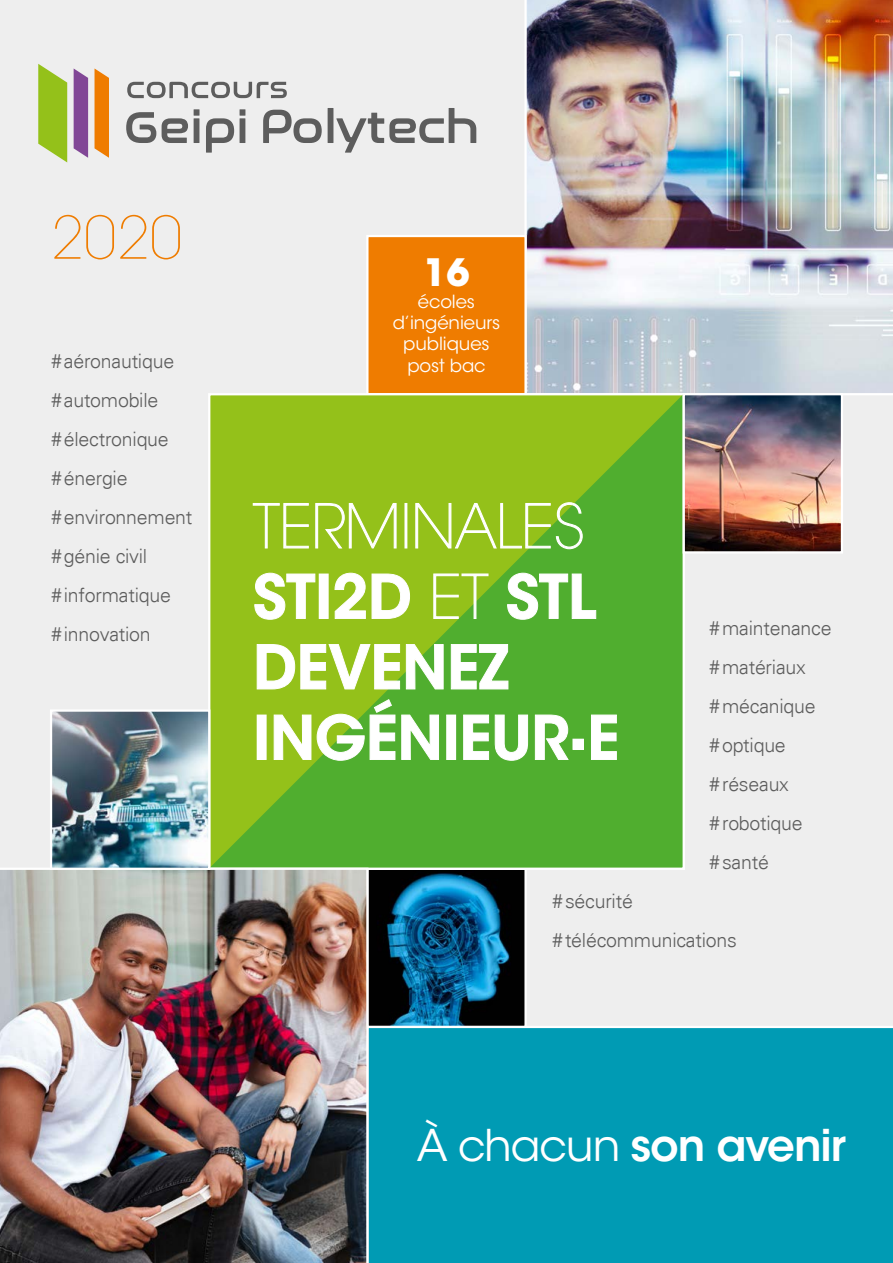
<style>
.page{position:relative;width:893px;height:1263px;background:#eee}
.page>*{position:absolute;margin:0;border:0;box-sizing:border-box;transform-origin:0 0}
.t1{font:600 60px/70.5px "ITC Avant Garde Std";letter-spacing:-.005em;color:#fff}
.t2{font:200 58.35px "ITC Avant Garde Std";color:#ef7c00}
.t3{font:600 43.5px "ITC Avant Garde Std";letter-spacing:-.025em;color:#fff}
.t4{font:700 37.5px "ITC Avant Garde Std";color:#fff}
.t5{font:300 19.5px/39px "Univers";letter-spacing:-.01em;color:#5d5d5d}
.t6{font:18px/21.3px "ITC Avant Garde Std";letter-spacing:-.005em;color:#fff;text-align:center}
.s1{font-weight:200}
.s2{font-weight:700}
.s3{font-weight:400}
</style>
<div class="page">
<img style="left:525px;top:0;width:368px;height:395px">
<img style="left:369px;top:871px;width:155px;height:154px">
<div style="left:366px;top:868px;width:161px;height:160px;border:2px solid #fff"></div>
<div style="left:367px;top:236px;width:159px;height:158px;background:#ef7c00"></div>
<div style="left:366px;top:235px;width:161px;height:160px;border:2px solid #fff"></div>
<div style="left:368px;top:1026px;width:525px;height:237px;background:#009bb4"></div>
<svg style="left:208px;top:391px;width:478px;height:480px;background:#73b82b"></svg>
<svg style="left:252px;top:502px;width:57px;height:47px;background:#a4ca3d"></svg>
<svg style="left:315px;top:500px;width:82px;height:49px;background:#a6cb41"></svg>
<svg style="left:415px;top:502px;width:168px;height:48px;background:#9ac741"></svg>
<svg style="left:254px;top:572px;width:62px;height:48px;background:#a0c835"></svg>
<svg style="left:334px;top:572px;width:76px;height:47px;background:#a0c835"></svg>
<svg style="left:433px;top:573px;width:56px;height:46px;background:#99c742"></svg>
<svg style="left:507px;top:572px;width:89px;height:48px;background:#63b746"></svg>
<svg style="left:256px;top:644px;width:144px;height:46px;background:#a0c836"></svg>
<svg style="left:406px;top:644px;width:38px;height:46px;background:#75bd49"></svg>
<svg style="left:451px;top:644px;width:58px;height:46px;background:#69b94c"></svg>
<svg style="left:273px;top:699px;width:166px;height:62px;background:#7cbd38"></svg>
<div style="left:447px;top:715px;width:9px;height:44px;border:1px solid #fff"></div>
<svg style="left:463px;top:714px;width:65px;height:47px;background:#67b84a"></svg>
<svg style="left:535px;top:714px;width:34px;height:46px;background:#69b94d"></svg>
<svg style="left:591px;top:714px;width:26px;height:46px"></svg>
<svg style="left:127px;top:82px;width:160px;height:16px"></svg>
<svg style="left:194px;top:109px;width:5px;height:7px"></svg>
<svg style="left:240px;top:109px;width:5px;height:7px"></svg>
<svg style="left:126px;top:112px;width:30px;height:31px"></svg>
<svg style="left:162px;top:118px;width:26px;height:25px"></svg>
<div style="left:194px;top:118px;width:5px;height:25px;background:#5d5d5d"></div>
<svg style="left:206px;top:118px;width:28px;height:35px"></svg>
<div style="left:240px;top:118px;width:5px;height:25px;background:#5d5d5d"></div>
<div style="left:328px;top:108px;width:5px;height:35px;background:#5d5d5d"></div>
<svg style="left:336px;top:108px;width:140px;height:45px"></svg>
<svg style="left:263px;top:110px;width:59px;height:33px"></svg>
<svg style="left:38px;top:64px;width:29px;height:98px"></svg>
<svg style="left:74px;top:69px;width:14px;height:89px"></svg>
<svg style="left:95px;top:69px;width:14px;height:89px"></svg>
<img style="left:0;top:868px;width:368px;height:395px">
<img style="left:686px;top:396px;width:154px;height:154px">
<div style="left:683px;top:393px;width:160px;height:160px;border:2px solid #fff"></div>
<img style="left:53px;top:712px;width:154px;height:155px">
<div style="left:50px;top:709px;width:160px;height:161px;border:2px solid #fff"></div>
<h2 class="t2" style="left:51px;top:203px;width:133px">2020</h2>
<p class="t5" style="left:51px;top:342px;width:143px">#aéronautique #automobile #électronique #énergie #environnement #génie civil #informatique #innovation</p>
<h3 class="t4" style="left:423px;top:248px;width:48px">16</h3>
<p class="t6" style="left:393px;top:291px;width:109px">écoles d’ingénieurs publiques post bac</p>
<h1 class="t1" style="left:253px;top:491px;width:368px"><span class="s1">TERMINALES<br></span>STI2D <span class="s1">ET</span> STL<br>DEVENEZ<br>INGÉNIEUR<span class="s2">·</span>E</h1>
<p class="t5" style="left:709px;top:609px;width:124px">#maintenance #matériaux #mécanique #optique #réseaux #robotique #santé</p>
<p class="t5" style="left:552px;top:882px;width:186px">#sécurité #télécommunications</p>
<h3 class="t3" style="left:417px;top:1118px;width:431px"><span class="s3">À chacun</span> son avenir</h3>
</div>
